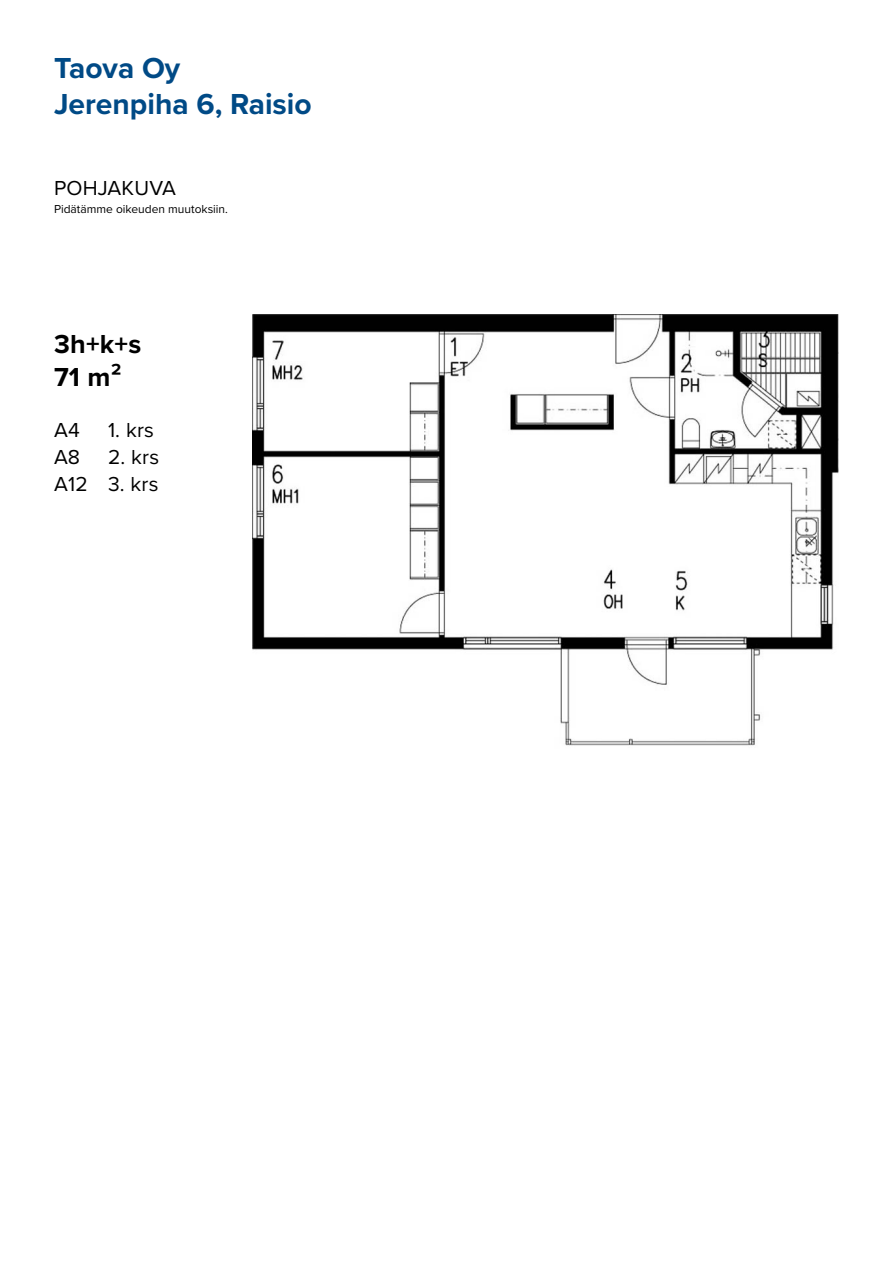
<style>
.page{position:relative;width:893px;height:1263px;background:#fff}
.page>*{position:absolute;margin:0;border:0;box-sizing:border-box;transform-origin:0 0}
.t1{font:700 30px/36px "Proxima Nova";color:#004a86}
.t2{font:700 27px/33px "Proxima Nova";color:#000}
.t3{font:21px/27px "Proxima Nova";letter-spacing:.01em;color:#000;text-align:right}
.t4{font:12px "Proxima Nova";color:#000}
</style>
<div class="page">
<img style="left:252px;top:315px;width:587px;height:431px">
<h1 class="t1" style="left:54px;top:49px;width:259px">Taova Oy<br>Jerenpiha 6, Raisio</h1>
<p class="t3" style="left:54px;top:174px;width:124px">POHJAKUVA</p>
<p class="t4" style="left:54px;top:200px;width:176px">Pidätämme oikeuden muutoksiin.</p>
<p class="t2" style="left:54px;top:327px;width:89px">3h+k+s<br>71 m²</p>
<p class="t3" style="left:54px;top:416px;width:27px">A4</p>
<p class="t3" style="left:108px;top:416px;width:47px">1. krs</p>
<p class="t3" style="left:54px;top:443px;width:27px">A8</p>
<p class="t3" style="left:54px;top:443px;width:107px">2. krs<br>A12 3. krs</p>
</div>
